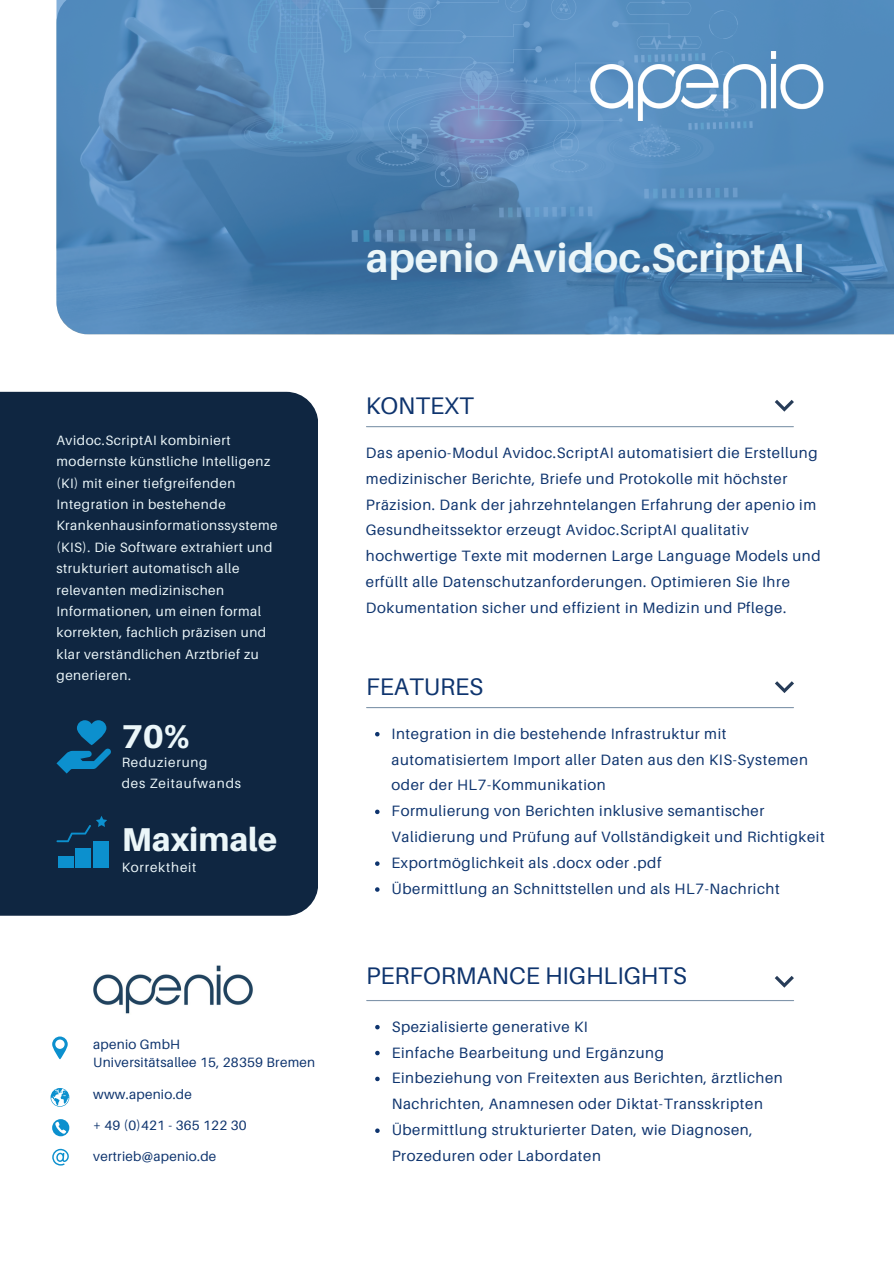
<style>
.page{position:relative;width:894px;height:1264px;background:#fff}
.page>*{position:absolute;margin:0;border:0;box-sizing:border-box;transform-origin:0 0}
.t1{font:700 40.5px "Aileron";color:#ebf6f9}
.t2{font:800 33px "Aileron";color:#ebf6f9}
.t3{font:24px "Aileron";color:#0e346e}
.t4{font:15px/25.8px "Aileron";letter-spacing:.04em;color:#0e346e}
.t5{font:13.5px/21.3px "Aileron";letter-spacing:.04em;color:#ebf6f9}
.t6{font:13.5px "Aileron";letter-spacing:.02em;color:#0e346e}
.t7{font:13.5px "Aileron";letter-spacing:.06em;color:#ebf6f9}
</style>
<div class="page">
<div style="left:0;top:392px;width:318px;height:523px;background:#0f2641"></div>
<svg style="left:52px;top:1036px;width:16px;height:23px"></svg>
<svg style="left:56px;top:720px;width:55px;height:53px;background:#0d507a"></svg>
<svg style="left:56px;top:0;width:837px;height:334px;background:#5286b6"></svg>
<svg style="left:51px;top:1088px;width:18px;height:18px"></svg>
<img style="left:93px;top:965px;width:160px;height:49px">
<svg style="left:52px;top:1148px;width:17px;height:17px"></svg>
<hr style="left:366px;top:426px;width:427px;height:1px;background:#8196ab">
<svg style="left:775px;top:400px;width:18px;height:11px"></svg>
<svg style="left:774px;top:976px;width:19px;height:11px"></svg>
<hr style="left:366px;top:999px;width:427px;height:2px;background:#8196ab">
<svg style="left:375px;top:1024px;width:4px;height:5px"></svg>
<svg style="left:375px;top:1050px;width:4px;height:5px"></svg>
<svg style="left:375px;top:1076px;width:4px;height:5px"></svg>
<svg style="left:375px;top:1128px;width:4px;height:4px"></svg>
<svg style="left:52px;top:1119px;width:17px;height:16px"></svg>
<div style="left:58px;top:856px;width:16px;height:11px;background:#0c90ce"></div>
<div style="left:76px;top:848px;width:15px;height:19px;background:#0c90ce"></div>
<div style="left:93px;top:841px;width:15px;height:26px;background:#0c90ce"></div>
<svg style="left:56px;top:815px;width:51px;height:27px"></svg>
<img style="left:584px;top:49px;width:245px;height:74px">
<hr style="left:366px;top:707px;width:427px;height:1px;background:#8196ab">
<svg style="left:775px;top:681px;width:18px;height:12px"></svg>
<svg style="left:375px;top:732px;width:4px;height:4px"></svg>
<svg style="left:375px;top:809px;width:4px;height:5px"></svg>
<svg style="left:375px;top:861px;width:4px;height:4px"></svg>
<svg style="left:375px;top:887px;width:4px;height:4px"></svg>
<p class="t5" style="left:56px;top:429px;width:223px">Avidoc.ScriptAI kombiniert modernste künstliche Intelligenz (KI) mit einer tiefgreifenden<br>Integration in bestehende<br>Krankenhausinformationssysteme (KIS). Die Software extrahiert und strukturiert automatisch alle relevanten medizinischen<br>Informationen, um einen formal korrekten, fachlich präzisen und klar verständlichen Arztbrief zu generieren.</p>
<p class="t2" style="left:122px;top:716px;width:69px">70%</p>
<p class="t7" style="left:122px;top:754px;width:87px">Reduzierung</p>
<h4 class="t7" style="left:122px;top:775px;width:121px">des Zeitaufwands</h4>
<p class="t2" style="left:122px;top:818px;width:157px">Maximale</p>
<p class="t7" style="left:122px;top:858px;width:76px">Korrektheit</p>
<p class="t6" style="left:93px;top:1035px;width:88px">apenio GmbH</p>
<p class="t6" style="left:93px;top:1053px;width:223px">Universitätsallee 15, 28359 Bremen</p>
<p class="t6" style="left:93px;top:1085px;width:100px">www.apenio.de</p>
<p class="t6" style="left:93px;top:1116px;width:155px">+ 49 (0)421 - 365 122 30</p>
<p class="t6" style="left:93px;top:1147px;width:125px">vertrieb@apenio.de</p>
<p class="t1" style="left:366px;top:233px;width:440px">apenio Avidoc.ScriptAI</p>
<p class="t3" style="left:366px;top:391px;width:109px">KONTEXT</p>
<p class="t4" style="left:366px;top:439px;width:456px">Das apenio-Modul Avidoc.ScriptAI automatisiert die Erstellung medizinischer Berichte, Briefe und Protokolle mit höchster Präzision. Dank der jahrzehntelangen Erfahrung der apenio im Gesundheitssektor erzeugt Avidoc.ScriptAI qualitativ hochwertige Texte mit modernen Large Language Models und erfüllt alle Datenschutzanforderungen. Optimieren Sie Ihre Dokumentation sicher und effizient in Medizin und Pflege.</p>
<h4 class="t3" style="left:366px;top:671px;width:119px">FEATURES</h4>
<h3 class="t4" style="left:391px;top:720px;width:418px">Integration in die bestehende Infrastruktur mit automatisiertem Import aller Daten aus den KIS-Systemen oder der HL7-Kommunikation</h3>
<p class="t4" style="left:391px;top:798px;width:434px">Formulierung von Berichten inklusive semantischer<br>Validierung und Prüfung auf Vollständigkeit und Richtigkeit</p>
<p class="t4" style="left:391px;top:849px;width:271px">Exportmöglichkeit als .docx oder .pdf</p>
<p class="t4" style="left:391px;top:875px;width:389px">Übermittlung an Schnittstellen und als HL7-Nachricht</p>
<p class="t3" style="left:366px;top:960px;width:322px">PERFORMANCE HIGHLIGHTS</p>
<h1 class="t4" style="left:391px;top:1013px;width:197px">Spezialisierte generative KI</h1>
<p class="t4" style="left:391px;top:1039px;width:274px">Einfache Bearbeitung und Ergänzung</p>
<p class="t4" style="left:391px;top:1064px;width:392px">Einbeziehung von Freitexten aus Berichten, ärztlichen<br>Nachrichten, Anamnesen oder Diktat-Transskripten</p>
<h2 class="t4" style="left:391px;top:1116px;width:362px">Übermittlung strukturierter Daten, wie Diagnosen,<br>Prozeduren oder Labordaten</h2>
</div>
